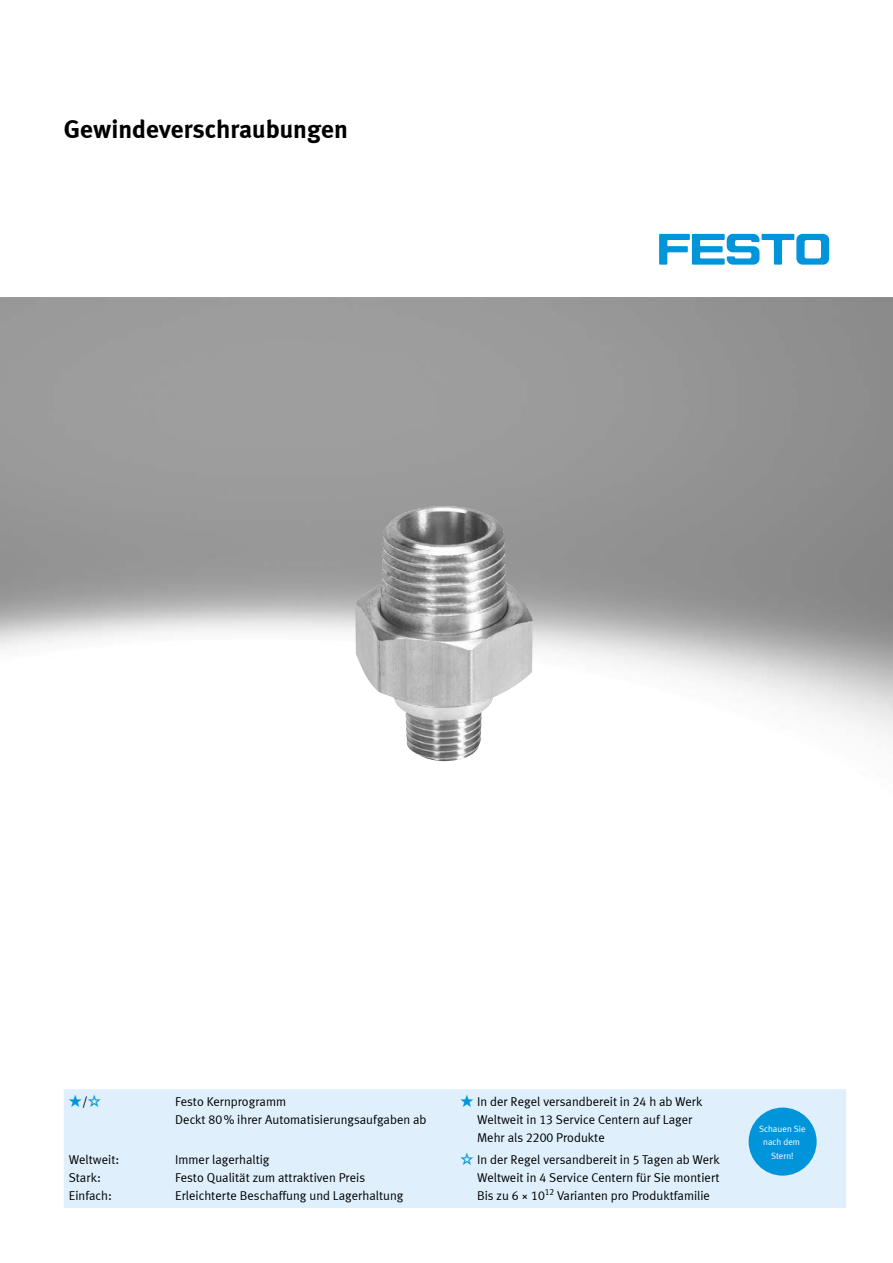
<style>
.page{position:relative;width:893px;height:1263px;background:#fff}
.page>*{position:absolute;margin:0;border:0;box-sizing:border-box;transform-origin:0 0}
.FES_title_cover{font:700 25.5px "Meta Plus LF";color:#000}
.FES_regular{font:12.75px/18px "Meta Plus LF";color:#000}
.FES_regular-2{font:12.75px "Meto Pict 182";color:#0095db}
.FES_bullet_text{font:9px/13.5px "Meta Plus LF";color:#fff;text-align:center}
.s1{font-family:"Meta Plus LF";color:#000}
.s2{font-family:"Meto Pict 182";color:#0095db}
</style>
<div class="page">
<svg style="left:659px;top:234px;width:170px;height:31px"></svg>
<img style="left:355px;top:506px;width:178px;height:255px">
<div style="left:64px;top:1089px;width:782px;height:119px;background:#dff0fc"></div>
<div style="left:749px;top:1107px;width:68px;height:68px;background:#0095db;border-radius:50%"></div>
<p class="FES_title_cover" style="left:64px;top:113px;width:286px">Gewindeverschraubungen</p>
<p class="FES_regular-2" style="left:69px;top:1094px;width:34px">E<span class="s1">/</span>R</p>
<p class="FES_regular" style="left:175px;top:1092px;width:112px">Festo Kernprogramm</p>
<p class="FES_regular" style="left:175px;top:1110px;width:253px">Deckt 80% ihrer Automatisierungsaufgaben ab</p>
<p class="FES_regular" style="left:69px;top:1150px;width:52px">Weltweit:</p>
<p class="FES_regular" style="left:69px;top:1168px;width:33px">Stark:</p>
<p class="FES_regular" style="left:69px;top:1186px;width:45px">Einfach:</p>
<p class="FES_regular" style="left:175px;top:1150px;width:96px">Immer lagerhaltig</p>
<p class="FES_regular" style="left:175px;top:1168px;width:191px">Festo Qualität zum attraktiven Preis</p>
<p class="FES_regular" style="left:175px;top:1186px;width:230px">Erleichterte Beschaffung und Lagerhaltung</p>
<p class="FES_regular" style="left:477px;top:1092px;width:227px;text-indent:-17px"><span class="s2">Q</span>In der Regel versandbereit in 24 h ab Werk<br>Weltweit in 13 Service Centern auf Lager<br>Mehr als 2200 Produkte</p>
<p class="FES_regular" style="left:477px;top:1150px;width:244px;text-align:justify;text-indent:-17px"><span class="s2">W</span>In der Regel versandbereit in 5 Tagen ab Werk Weltweit in 4 Service Centern für Sie montiert Bis zu 6 × 10<sup>12</sup> Varianten pro Produktfamilie</p>
<p class="FES_bullet_text" style="left:759px;top:1121px;width:48px">Schauen Sie nach dem<br>Stern!</p>
</div>
